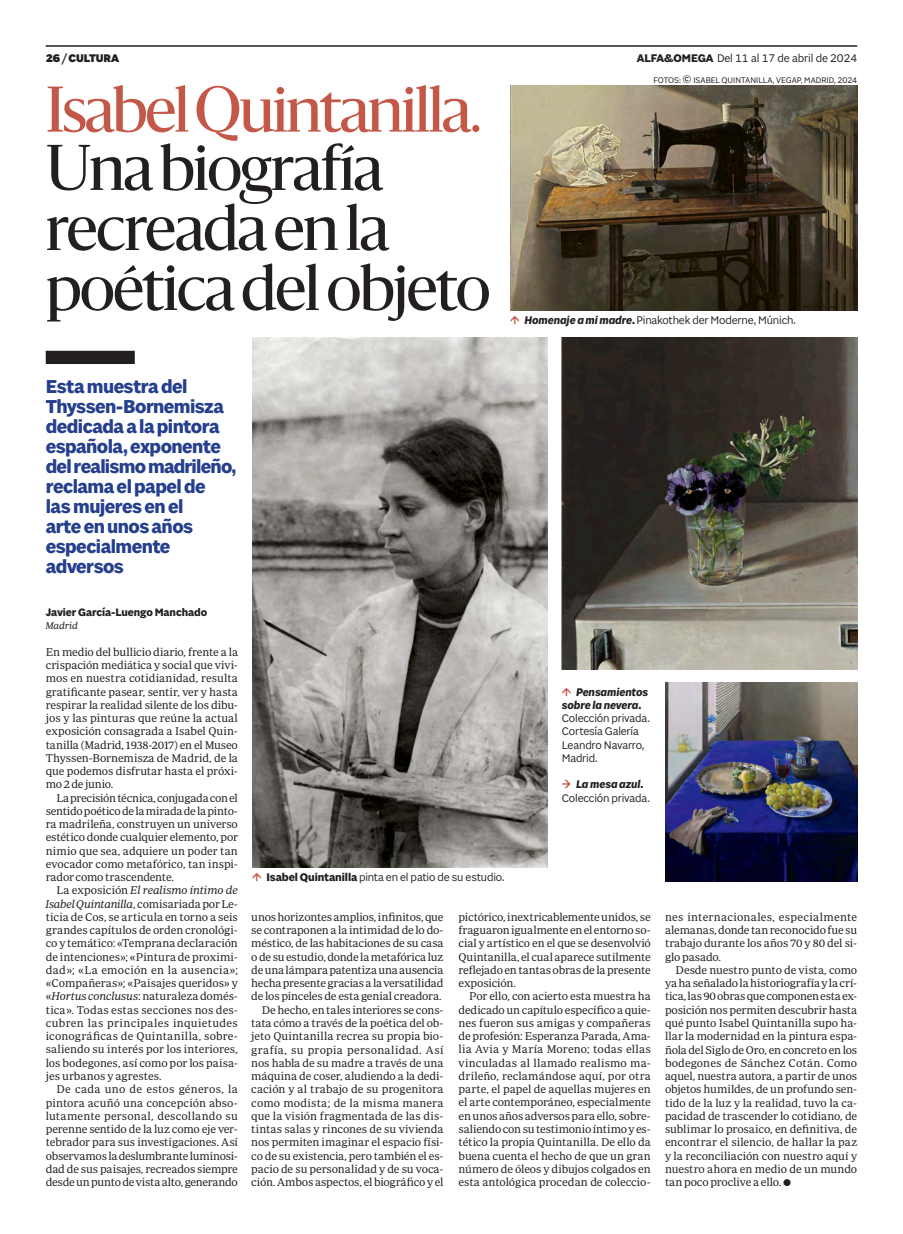
<style>
.page{position:relative;width:903px;height:1234px;background:#fff}
.page>*{position:absolute;margin:0;border:0;box-sizing:border-box;transform-origin:0 0}
.Titulo_C48{font:60px/60px "Sanomat";letter-spacing:-.025em;color:#231f20}
.Titulo_C48-2{font:60px "Sanomat";letter-spacing:-.035em;color:#c45848}
.Entradilla_C16_azul{font:700 20px/20px "Sole Sans";letter-spacing:-.03em;color:#253f8e}
.Pie_de_foto{font:11.88px/13.2px "Sole Sans";letter-spacing:-.015em;color:#231f20}
.Foliacion{font:11.88px "Sole Sans";letter-spacing:-.005em;color:#231f20}
.Foliacion-2{font:900 11.88px "Sole Sans";letter-spacing:-.015em;color:#231f20}
.Texto_GENERAL_2_parrafo{font:11.5px/13.2px "Periodico Text Lg";letter-spacing:-.015em;color:#231f20;text-align:justify}
.Texto_GENERAL_1_parrafo{font:11.5px/13.2px "Periodico Text Lg";letter-spacing:-.01em;color:#231f20;text-align:justify}
.Firma_propia_nombre{font:700 11.5px "Sole Sans";letter-spacing:-.005em;color:#231f20}
.Firma_propia_nombre-2{font:italic 300 10px "Periodico Text";color:#231f20}
.Firma_foto{font:8.75px "Sole Sans";color:#231f20}
.s1{font-weight:700}
.s2{font-size:11.88px}
.s3{font-weight:700;font-style:italic}
.s4{font-family:"Periodico Text";font-weight:300;font-style:italic}
.s5{color:#c45848}
</style>
<div class="page">
<hr style="left:46px;top:46px;width:811px;height:1px;background:#231f20">
<img style="left:252px;top:337px;width:296px;height:530px">
<img style="left:562px;top:337px;width:295px;height:331px">
<img style="left:665px;top:682px;width:192px;height:199px">
<img style="left:510px;top:86px;width:347px;height:225px">
<div style="left:46px;top:351px;width:89px;height:13px;background:#231f20"></div>
<p class="Foliacion-2" style="left:46px;top:51px;width:75px">26 / CULTURA</p>
<p class="Foliacion" style="left:637px;top:51px;width:222px"><span class="s1">ALFA&amp;OMEGA</span> Del 11 al 17 de abril de 2024</p>
<p class="Titulo_C48-2" style="left:46px;top:66px;width:438px">Isabel Quintanilla.</p>
<p class="Titulo_C48" style="left:46px;top:134px;width:446px">Una biografía recreada en la poética del objeto</p>
<p class="Entradilla_C16_azul" style="left:46px;top:377px;width:192px">Esta muestra del<br>Thyssen-Bornemisza dedicada a la pintora española, exponente del realismo madrileño, reclama el papel de<br>las mujeres en el<br>arte en unos años especialmente adversos</p>
<p class="Firma_foto" style="left:653px;top:75px;width:205px">FOTOS: <span class="s2">©</span> ISABEL QUINTANILLA, VEGAP, MADRID, 2024</p>
<p class="Pie_de_foto" style="left:524px;top:314px;width:273px"><span class="s3">Homenaje a mi madre</span><span class="s1">.</span> Pinakothek der Moderne, Múnich.</p>
<p class="Firma_propia_nombre" style="left:46px;top:605px;width:163px">Javier García-Luengo Manchado</p>
<p class="Firma_propia_nombre-2" style="left:46px;top:619px;width:34px">Madrid</p>
<p class="Texto_GENERAL_1_parrafo" style="left:46px;top:644px;width:194px">En medio del bullicio diario, frente a la crispación mediática y social que vivi&shy;mos en nuestra cotidianidad, resulta gratificante pasear, sentir, ver y hasta respirar la realidad silente de los dibu&shy;jos y las pinturas que reúne la actual exposición consagrada a Isabel Quin&shy;tanilla (Madrid, 1938-2017) en el Museo Thyssen-Bornemisza de Madrid, de la que podemos disfrutar hasta el próxi&shy;mo 2 de junio.</p>
<p class="Texto_GENERAL_2_parrafo" style="left:46px;top:790px;width:194px;text-indent:11px">La precisión técnica, conjugada con el sentido poético de la mirada de la pinto&shy;ra madrileña, construyen un universo estético donde cualquier elemento, por nimio que sea, adquiere un poder tan evocador como metafórico, tan inspi&shy;rador como trascendente.</p>
<p class="Texto_GENERAL_2_parrafo" style="left:46px;top:883px;width:194px;text-indent:11px">La exposición <span class="s4">El realismo íntimo de Isabel Quintanilla</span>, comisariada por Le&shy;ticia de Cos, se articula en torno a seis grandes capítulos de orden cronológi&shy;co y temático: «Temprana declaración de intenciones»; «Pintura de proximi&shy;dad»; «La emoción en la ausencia»; «Compañeras»; «Paisajes queridos» y «<span class="s4">Hortus conclusus</span>: naturaleza domés&shy;tica». Todas estas secciones nos des&shy;cubren las principales inquietudes iconográficas de Quintanilla, sobre&shy;saliendo su interés por los interiores, los bodegones, así como por los paisa&shy;jes urbanos y agrestes.</p>
<p class="Texto_GENERAL_2_parrafo" style="left:46px;top:1082px;width:194px;text-indent:11px">De cada uno de estos géneros, la pintora acuñó una concepción abso&shy;lutamente personal, descollando su perenne sentido de la luz como eje ver&shy;tebrador para sus investigaciones. Así observamos la deslumbrante luminosi&shy;dad de sus paisajes, recreados siempre desde un punto de vista alto, generando</p>
<p class="Pie_de_foto" style="left:266px;top:870px;width:240px"><span class="s1">Isabel Quintanilla</span> pinta en el patio de su estudio.</p>
<p class="Pie_de_foto" style="left:562px;top:685px;width:90px;text-indent:14px"><span class="s3">Pensamientos sobre la nevera</span><span class="s1">.<br></span>Colección privada.<br>Cortesía Galería<br>Leandro Navarro,<br>Madrid.</p>
<p class="Pie_de_foto" style="left:562px;top:778px;width:90px"><span class="s5">✓</span> <span class="s3">La mesa azul</span><span class="s1">.<br></span>Colección privada.</p>
<p class="Texto_GENERAL_2_parrafo" style="left:251px;top:909px;width:194px">unos horizontes amplios, infinitos, que se contraponen a la intimidad de lo do&shy;méstico, de las habitaciones de su casa o de su estudio, donde la metafórica luz de una lámpara patentiza una ausencia hecha presente gracias a la versatilidad de los pinceles de esta genial creadora.</p>
<p class="Texto_GENERAL_2_parrafo" style="left:251px;top:1002px;width:194px;text-indent:11px">De hecho, en tales interiores se cons&shy;tata cómo a través de la poética del ob&shy;jeto Quintanilla recrea su propia bio&shy;grafía, su propia personalidad. Así nos habla de su madre a través de una máquina de coser, aludiendo a la dedi&shy;cación y al trabajo de su progenitora como modista; de la misma manera que la visión fragmentada de las dis&shy;tintas salas y rincones de su vivienda nos permiten imaginar el espacio físi&shy;co de su existencia, pero también el es&shy;pacio de su personalidad y de su voca&shy;ción. Ambos aspectos, el biográfico y el</p>
<p class="Texto_GENERAL_2_parrafo" style="left:458px;top:909px;width:194px">pictórico, inextricablemente unidos, se fraguaron igualmente en el entorno so&shy;cial y artístico en el que se desenvolvió Quintanilla, el cual aparece sutilmente reflejado en tantas obras de la presente exposición.</p>
<p class="Texto_GENERAL_2_parrafo" style="left:458px;top:989px;width:194px;text-indent:11px">Por ello, con acierto esta muestra ha dedicado un capítulo específico a quie&shy;nes fueron sus amigas y compañeras de profesión: Esperanza Parada, Ama&shy;lia Avia y María Moreno; todas ellas vinculadas al llamado realismo ma&shy;drileño, reclamándose aquí, por otra parte, el papel de aquellas mujeres en el arte contemporáneo, especialmente en unos años adversos para ello, sobre&shy;saliendo con su testimonio íntimo y es&shy;tético la propia Quintanilla. De ello da buena cuenta el hecho de que un gran número de óleos y dibujos colgados en esta antológica procedan de coleccio-</p>
<p class="Texto_GENERAL_2_parrafo" style="left:665px;top:909px;width:194px">nes internacionales, especialmente alemanas, donde tan reconocido fue su trabajo durante los años 70 y 80 del si&shy;glo pasado.</p>
<p class="Texto_GENERAL_2_parrafo" style="left:665px;top:962px;width:194px;text-indent:11px">Desde nuestro punto de vista, como ya ha señalado la historiografía y la crí&shy;tica, las 90 obras que componen esta ex&shy;posición nos permiten descubrir hasta qué punto Isabel Quintanilla supo ha&shy;llar la modernidad en la pintura espa&shy;ñola del Siglo de Oro, en concreto en los bodegones de Sánchez Cotán. Como aquel, nuestra autora, a partir de unos objetos humildes, de un profundo sen&shy;tido de la luz y la realidad, tuvo la ca&shy;pacidad de trascender lo cotidiano, de sublimar lo prosaico, en definitiva, de encontrar el silencio, de hallar la paz y la reconciliación con nuestro aquí y nuestro ahora en medio de un mundo tan poco proclive a ello.</p>
</div>
